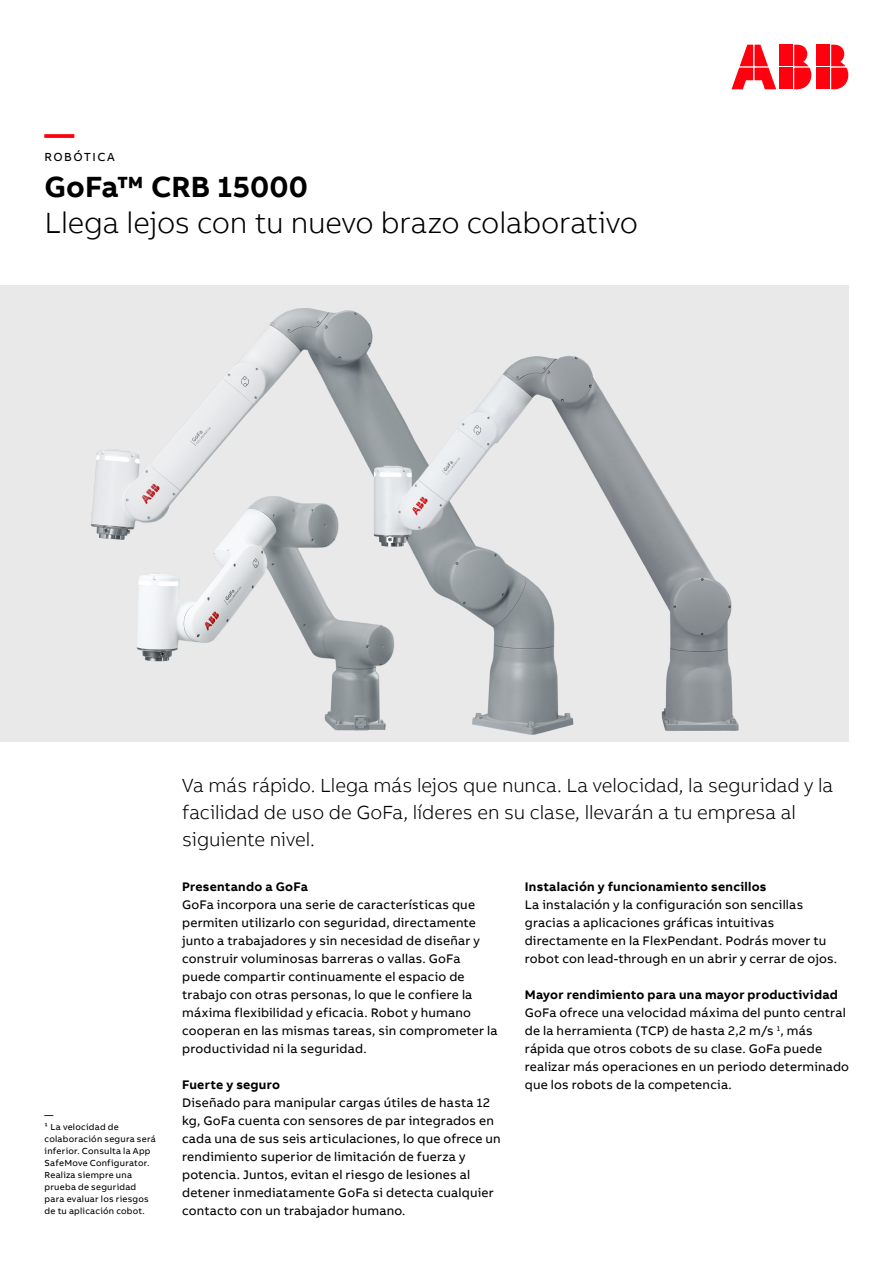
<style>
.page{position:relative;width:893px;height:1263px;background:#fff}
.page>*{position:absolute;margin:0;border:0;box-sizing:border-box;transform-origin:0 0}
.t1{font:300 30px "AB Bvoice";letter-spacing:-.005em;color:#000}
.t2{font:700 30px "AB Bvoice";letter-spacing:.005em;color:#000}
.t3{font:700 30px "AB Bvoice";color:#ff000f}
.t4{font:300 19.5px/27px "AB Bvoice";letter-spacing:-.005em;color:#000}
.t5{font:12.75px/18px "AB Bvoice";letter-spacing:.015em;color:#000}
.t6{font:700 12.75px "AB Bvoice";letter-spacing:.02em;color:#000}
.t7{font:12px "AB Bvoice";letter-spacing:.12em;color:#000}
.t8{font:9px/12px "AB Bvoice";letter-spacing:.025em;color:#000}
</style>
<div class="page">
<img style="left:0;top:285px;width:848px;height:457px">
<div style="left:817px;top:45px;width:13px;height:21px;background:#ff000f"></div>
<div style="left:817px;top:68px;width:13px;height:21px;background:#ff000f"></div>
<svg style="left:831px;top:45px;width:17px;height:44px"></svg>
<svg style="left:731px;top:45px;width:45px;height:44px"></svg>
<div style="left:780px;top:45px;width:13px;height:21px;background:#ff000f"></div>
<div style="left:780px;top:68px;width:13px;height:21px;background:#ff000f"></div>
<svg style="left:794px;top:45px;width:17px;height:44px"></svg>
<h1 class="t3" style="left:45px;top:115px;width:31px">—</h1>
<p class="t7" style="left:45px;top:149px;width:72px">ROBÓTICA</p>
<h1 class="t2" style="left:45px;top:167px;width:265px">GoFa™ CRB 15000</h1>
<h1 class="t1" style="left:45px;top:205px;width:595px">Llega lejos con tu nuevo brazo colaborativo</h1>
<p class="t8" style="left:45px;top:1109px;width:113px">—<br>¹ La velocidad de colaboración segura será inferior. Consulta la App<br>SafeMove Configurator.<br>Realiza siempre una prueba de seguridad para evaluar los riesgos de tu aplicación cobot.</p>
<h2 class="t4" style="left:182px;top:772px;width:653px">Va más rápido. Llega más lejos que nunca. La velocidad, la seguridad y la facilidad de uso de GoFa, líderes en su clase, llevarán a tu empresa al siguiente nivel.</h2>
<p class="t6" style="left:182px;top:878px;width:127px">Presentando a GoFa</p>
<p class="t5" style="left:182px;top:895px;width:317px">GoFa incorpora una serie de características que permiten utilizarlo con seguridad, directamente junto a trabajadores y sin necesidad de diseñar y construir voluminosas barreras o vallas. GoFa puede compartir continuamente el espacio de trabajo con otras personas, lo que le confiere la máxima flexibilidad y eficacia. Robot y humano cooperan en las mismas tareas, sin comprometer la productividad ni la seguridad.</p>
<p class="t6" style="left:182px;top:1076px;width:99px">Fuerte y seguro</p>
<p class="t5" style="left:182px;top:1093px;width:320px">Diseñado para manipular cargas útiles de hasta 12 kg, GoFa cuenta con sensores de par integrados en cada una de sus seis articulaciones, lo que ofrece un rendimiento superior de limitación de fuerza y potencia. Juntos, evitan el riesgo de lesiones al detener inmediatamente GoFa si detecta cualquier contacto con un trabajador humano.</p>
<p class="t6" style="left:525px;top:878px;width:243px">Instalación y funcionamiento sencillos</p>
<p class="t5" style="left:525px;top:895px;width:314px">La instalación y la configuración son sencillas gracias a aplicaciones gráficas intuitivas directamente en la FlexPendant. Podrás mover tu robot con lead-through en un abrir y cerrar de ojos.</p>
<p class="t6" style="left:525px;top:986px;width:315px">Mayor rendimiento para una mayor productividad</p>
<p class="t5" style="left:525px;top:1003px;width:326px">GoFa ofrece una velocidad máxima del punto central de la herramienta (TCP) de hasta 2,2 m/s <sup>1</sup>, más rápida que otros cobots de su clase. GoFa puede realizar más operaciones en un periodo determinado que los robots de la competencia.</p>
</div>
